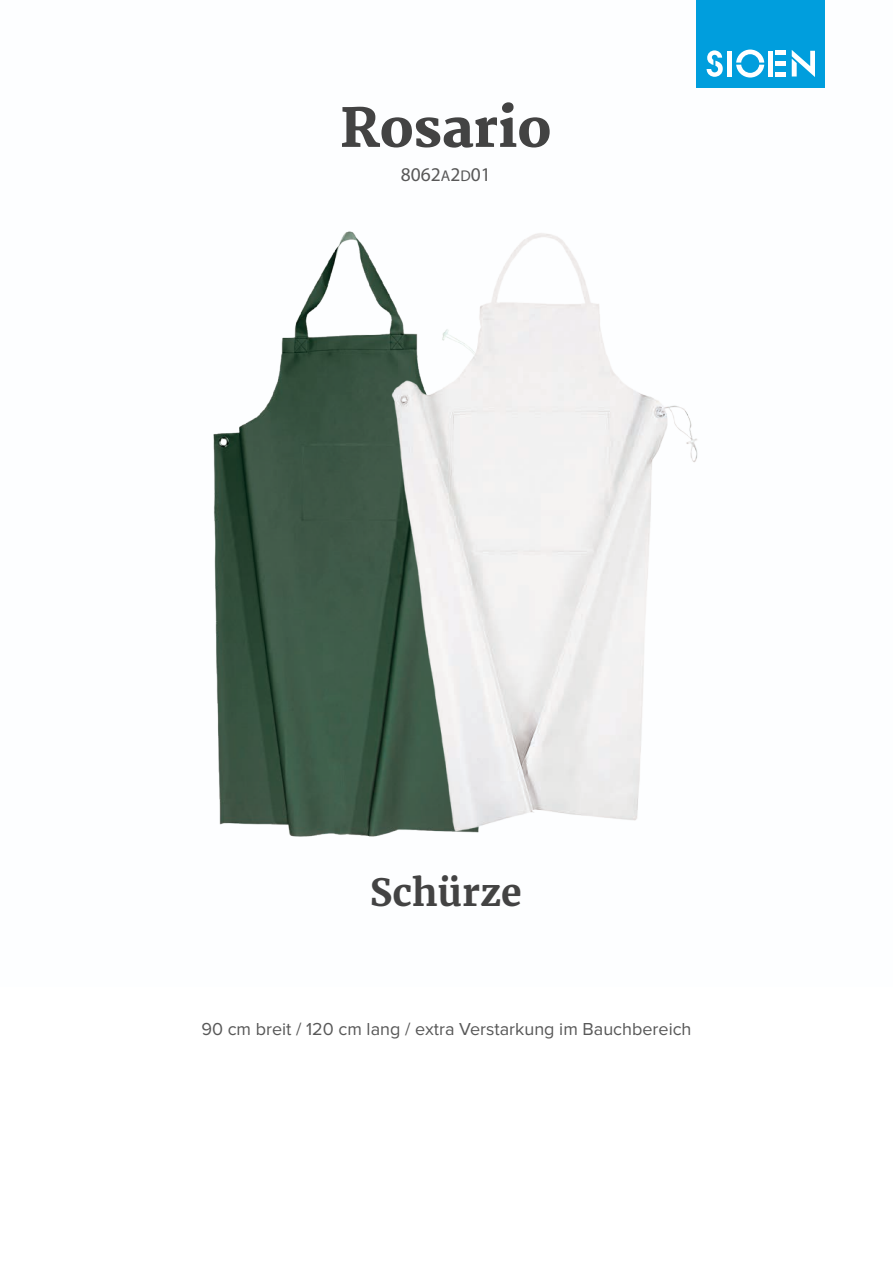
<style>
.page{position:relative;width:893px;height:1263px;background:#fff}
.page>*{position:absolute;margin:0;border:0;box-sizing:border-box;transform-origin:0 0}
.t1{font:800 52.5px "Merriweather";color:#434343}
.t2{font:700 37.5px "Merriweather";color:#434343}
.t3{font:19.5px "Myriad Pro";color:#585858}
.t4{font:18px "Proxima Nova";color:#585858}
.s1{font-size:15.6px}
</style>
<div class="page">
<div style="left:697px;top:0;width:128px;height:88px;background:#009edd"></div>
<svg style="left:707px;top:50px;width:16px;height:27px"></svg>
<svg style="left:736px;top:50px;width:28px;height:28px"></svg>
<div style="left:727px;top:51px;width:5px;height:26px;background:#fff"></div>
<div style="left:768px;top:51px;width:5px;height:26px;background:#fff"></div>
<div style="left:775px;top:72px;width:11px;height:5px;background:#fff"></div>
<div style="left:775px;top:61px;width:11px;height:5px;background:#fff"></div>
<hr style="left:775px;top:51px;width:11px;height:4px;background:#fff">
<svg style="left:792px;top:50px;width:23px;height:27px"></svg>
<img style="left:213px;top:318px;width:85px;height:519px">
<img style="left:298px;top:231px;width:400px;height:606px">
<h1 class="t1" style="left:340px;top:98px;width:213px">Rosario</h1>
<p class="t3" style="left:401px;top:162px;width:91px">8062<span class="s1">A</span>2<span class="s1">D</span>01</p>
<h2 class="t2" style="left:370px;top:868px;width:154px">Schürze</h2>
<p class="t4" style="left:201px;top:1018px;width:492px">90 cm breit / 120 cm lang / extra Verstarkung im Bauchbereich</p>
</div>
